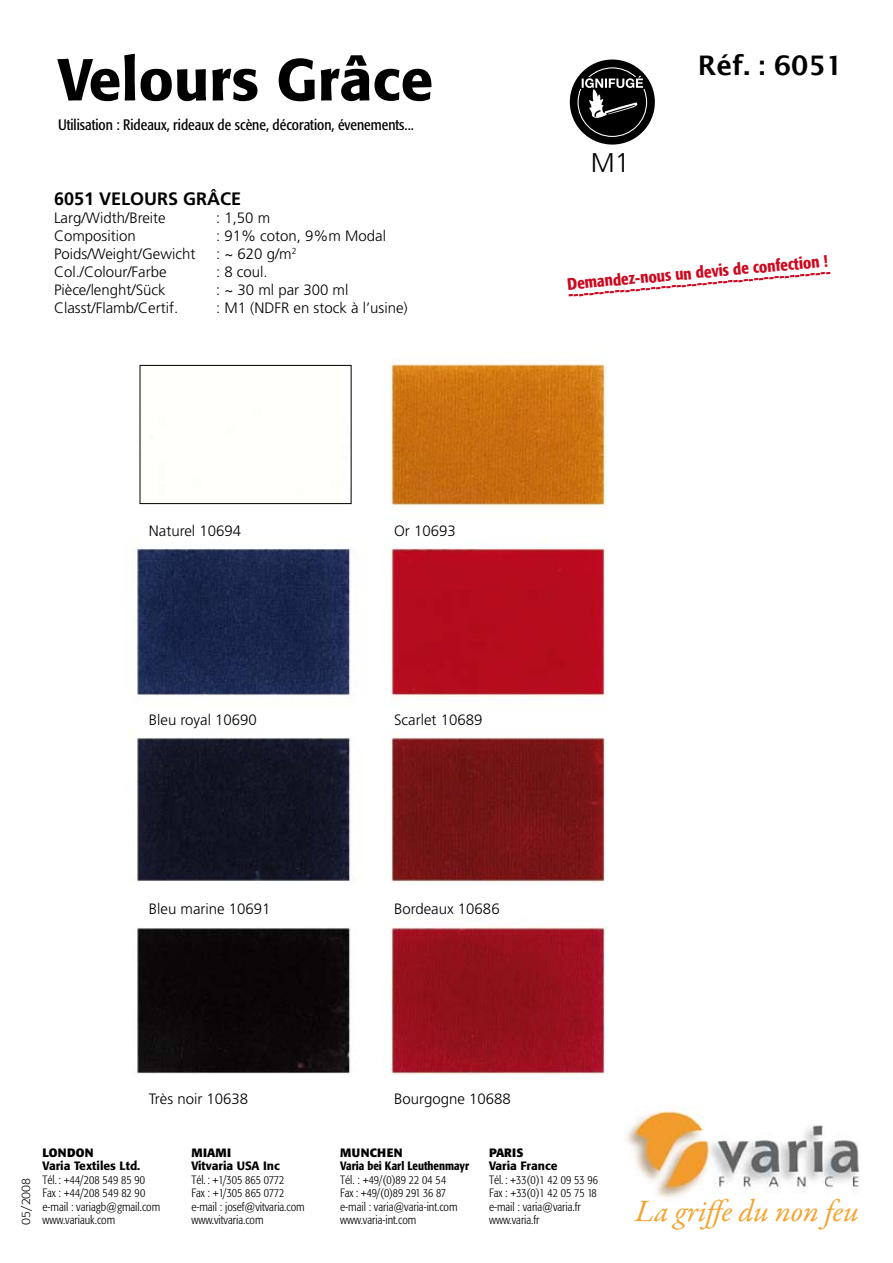
<style>
.page{position:relative;width:893px;height:1263px;background:#fff}
.page>*{position:absolute;margin:0;border:0;box-sizing:border-box;transform-origin:0 0}
.t1{font:500 58.5px "Formata";color:#000}
.t2{font:italic 31.2px "Garamond Premr Pro";letter-spacing:-.005em;color:#f5a32e}
.t3{font:600 27px "Lucida Sans";color:#000}
.t4{font:300 27px "Frutiger";color:#000}
.t5{font:700 18px "Frutiger";color:#000}
.t6{font:500 condensed 16.5px "Formata";color:#cd071e}
.t7{font:300 15px "Frutiger";color:#000}
.t8{font:condensed 15px "Formata";color:#000}
.t9{font:300 condensed 12px "Formata";color:#000}
.t10{font:500 12px "Formata";color:#000}
.t11{font:700 12px "Formata";letter-spacing:.02em;color:#000}
.t12{font:500 condensed 12px "Formata";color:#000}
.t13{font:300 12px "Formata";color:#000}
</style>
<div class="page">
<img style="left:627px;top:1108px;width:233px;height:91px">
<svg style="left:570px;top:60px;width:85px;height:85px"></svg>
<img style="left:132px;top:362px;width:475px;height:712px">
<div style="left:140px;top:365px;width:211px;height:139px;border:1px solid #000"></div>
<p class="t1" style="left:58px;top:44px;width:377px">Velours Grâce</p>
<p class="t8" style="left:58px;top:116px;width:357px">Utilisation : Rideaux, rideaux de scène, décoration, évenements...</p>
<p class="t5" style="left:54px;top:188px;width:189px">6051 VELOURS GRÂCE</p>
<p class="t7" style="left:54px;top:209px;width:113px">Larg/Width/Breite</p>
<p class="t7" style="left:216px;top:209px;width:56px">: 1,50 m</p>
<p class="t7" style="left:54px;top:227px;width:83px">Composition</p>
<p class="t7" style="left:216px;top:227px;width:172px">: 91% coton, 9%m Modal</p>
<p class="t7" style="left:54px;top:245px;width:143px">Poids/Weight/Gewicht</p>
<p class="t7" style="left:216px;top:245px;width:82px">: ~ 620 g/m<sup>2</sup></p>
<p class="t7" style="left:54px;top:263px;width:114px">Col./Colour/Farbe</p>
<p class="t7" style="left:216px;top:263px;width:53px">: 8 coul.</p>
<p class="t7" style="left:54px;top:281px;width:113px">Pièce/lenght/Sück</p>
<p class="t7" style="left:216px;top:281px;width:134px">: ~ 30 ml par 300 ml</p>
<p class="t7" style="left:54px;top:299px;width:126px">Classt/Flamb/Certif.</p>
<p class="t7" style="left:216px;top:299px;width:193px">: M1 (NDFR en stock à l’usine)</p>
<p class="t4" style="left:591px;top:147px;width:41px">M1</p>
<p class="t3" style="left:698px;top:50px;width:147px">Réf. : 6051</p>
<p class="t6" style="left:566px;top:274px;width:263px;rotate:-5deg">Demandez-nous un devis de confection !</p>
<p class="t6" style="left:567px;top:285px;width:265px;rotate:-5deg">---------------------------------------------------</p>
<p class="t7" style="left:149px;top:523px;width:94px">Naturel 10694</p>
<p class="t7" style="left:394px;top:523px;width:63px">Or 10693</p>
<p class="t7" style="left:149px;top:712px;width:110px">Bleu royal 10690</p>
<p class="t7" style="left:394px;top:712px;width:90px">Scarlet 10689</p>
<p class="t7" style="left:149px;top:901px;width:123px">Bleu marine 10691</p>
<p class="t7" style="left:394px;top:901px;width:107px">Bordeaux 10686</p>
<p class="t7" style="left:149px;top:1090px;width:101px">Très noir 10638</p>
<p class="t13" style="left:19px;top:1225px;width:48px;rotate:-90deg">05/2008</p>
<p class="t11" style="left:43px;top:1145px;width:53px">LONDON</p>
<p class="t10" style="left:43px;top:1158px;width:99px">Varia Textiles Ltd.</p>
<p class="t9" style="left:43px;top:1172px;width:104px">Tél. : +44/208 549 85 90</p>
<p class="t9" style="left:43px;top:1186px;width:104px">Fax : +44/208 549 82 90</p>
<p class="t9" style="left:43px;top:1199px;width:119px">e-mail : variagb@gmail.com</p>
<p class="t9" style="left:43px;top:1213px;width:74px">www.variauk.com</p>
<p class="t11" style="left:191px;top:1145px;width:41px">MIAMI</p>
<p class="t10" style="left:191px;top:1158px;width:90px">Vitvaria USA Inc</p>
<p class="t9" style="left:191px;top:1172px;width:94px">Tél. : +1/305 865 0772</p>
<p class="t9" style="left:191px;top:1186px;width:95px">Fax : +1/305 865 0772</p>
<p class="t9" style="left:191px;top:1199px;width:115px">e-mail : josef@vitvaria.com</p>
<p class="t9" style="left:191px;top:1213px;width:74px">www.vitvaria.com</p>
<p class="t7" style="left:394px;top:1090px;width:118px">Bourgogne 10688</p>
<p class="t11" style="left:340px;top:1145px;width:64px">MUNCHEN</p>
<p class="t12" style="left:340px;top:1158px;width:131px">Varia bei Karl Leuthenmayr</p>
<p class="t9" style="left:340px;top:1172px;width:108px">Tél. : +49/(0)89 22 04 54</p>
<p class="t9" style="left:340px;top:1186px;width:107px">Fax : +49/(0)89 291 36 87</p>
<p class="t9" style="left:340px;top:1199px;width:119px">e-mail : varia@varia-int.com</p>
<p class="t9" style="left:340px;top:1213px;width:78px">www.varia-int.com</p>
<p class="t11" style="left:489px;top:1145px;width:36px">PARIS</p>
<p class="t10" style="left:489px;top:1158px;width:70px">Varia France</p>
<p class="t9" style="left:489px;top:1172px;width:111px">Tél. : +33(0)1 42 09 53 96</p>
<p class="t9" style="left:489px;top:1186px;width:109px">Fax : +33(0)1 42 05 75 18</p>
<p class="t9" style="left:489px;top:1199px;width:93px">e-mail : varia@varia.fr</p>
<p class="t9" style="left:489px;top:1213px;width:52px">www.varia.fr</p>
<p class="t2" style="left:635px;top:1192px;width:225px">La griffe du non feu</p>
</div>
